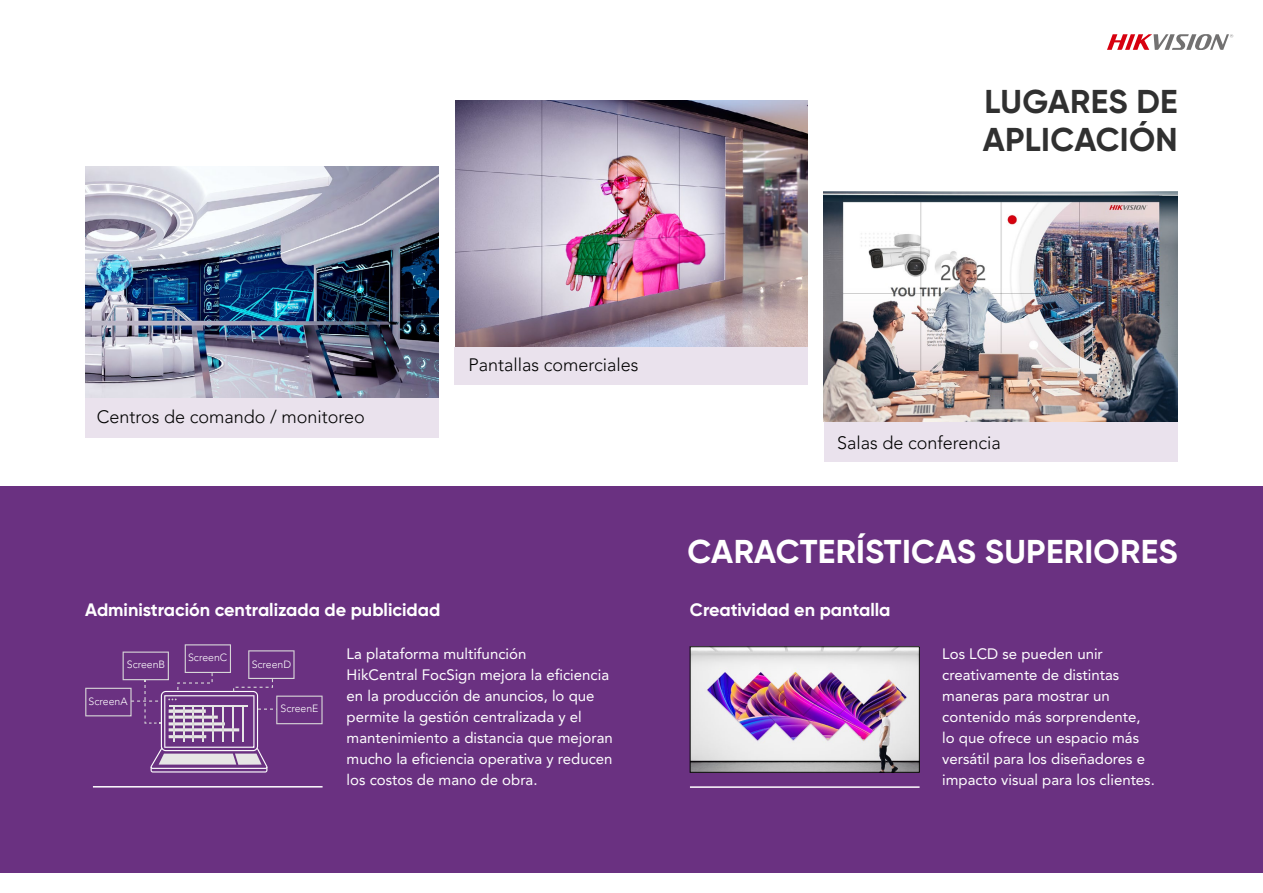
<style>
.page{position:relative;width:1263px;height:893px;background:#fff}
.page>*{position:absolute;margin:0;border:0;box-sizing:border-box;transform-origin:0 0}
.t1{font:700 33px "Gilroy";letter-spacing:.01em;color:#fff}
.t2{font:700 33px/37.5px "Gilroy";letter-spacing:.01em;color:#303030}
.t3{font:300 18px "Avenir LT Pro";color:#000}
.t4{font:700 18px "Gilroy";color:#fff}
.t5{font:15px/21px "Avenir LT Std";color:#fff}
.t6{font:15px/21px "Avenir LT Pro";color:#fff}
.t7{font:300 10.5px "Avenir LT Pro";color:#fff}
.s1{font-family:"Avenir LT Std"}
.s2{font-family:"Avenir LT Pro"}
</style>
<div class="page">
<div style="left:0;top:486px;width:1263px;height:387px;background:#6a3181"></div>
<div style="left:85px;top:397px;width:353px;height:41px;background:#eae2ed"></div>
<img style="left:692px;top:648px;width:225px;height:122px">
<div style="left:690px;top:646px;width:229px;height:126px;border:1px solid #000"></div>
<div style="left:455px;top:347px;width:353px;height:37px;background:#eae2ed"></div>
<div style="left:824px;top:422px;width:353px;height:40px;background:#eae2ed"></div>
<img style="left:85px;top:166px;width:354px;height:231px">
<img style="left:456px;top:100px;width:351px;height:247px">
<img style="left:824px;top:191px;width:354px;height:231px">
<svg style="left:85px;top:644px;width:238px;height:128px"></svg>
<svg style="left:1107px;top:34px;width:126px;height:16px"></svg>
<hr style="left:690px;top:786px;width:229px;height:2px;background:#fff">
<hr style="left:93px;top:786px;width:230px;height:1px;background:#fff">
<p class="t3" style="left:97px;top:406px;width:270px">Centros de comando / monitoreo</p>
<h1 class="t2" style="left:983px;top:83px;width:196px">LUGARES DE<br>APLICACIÓN</h1>
<p class="t3" style="left:468px;top:354px;width:172px">Pantallas comerciales</p>
<p class="t3" style="left:837px;top:432px;width:165px">Salas de conferencia</p>
<h1 class="t1" style="left:687px;top:531px;width:492px">CARACTERÍSTICAS SUPERIORES</h1>
<p class="t4" style="left:85px;top:599px;width:357px">Administración centralizada de publicidad</p>
<p class="t4" style="left:690px;top:599px;width:202px">Creatividad en pantalla</p>
<p class="t7" style="left:127px;top:659px;width:40px">ScreenB</p>
<p class="t7" style="left:89px;top:695px;width:40px">ScreenA</p>
<p class="t7" style="left:188px;top:651px;width:41px">ScreenC</p>
<p class="t7" style="left:252px;top:658px;width:41px">ScreenD</p>
<p class="t7" style="left:280px;top:703px;width:39px">ScreenE</p>
<p class="t5" style="left:347px;top:643px;width:181px">La plataforma multifunción</p>
<p class="t6" style="left:347px;top:664px;width:264px"><span class="s1">HikCentral FocSign</span> mejora la eficiencia en la producción de anuncios, lo que</p>
<p class="t5" style="left:347px;top:706px;width:268px"><span class="s2">permite la</span> gestión centralizada <span class="s2">y el </span>mantenimiento a distancia <span class="s2">que mejoran mucho la</span> eficiencia operativa <span class="s2">y reducen</span></p>
<p class="t6" style="left:347px;top:769px;width:192px">los costos de mano de obra.</p>
<p class="t5" style="left:942px;top:643px;width:214px">Los LCD se pueden unir creativamente de distintas maneras para mostrar un contenido más sorprendente, lo que ofrece un espacio más versátil para los diseñadores e impacto visual para los clientes.</p>
</div>
